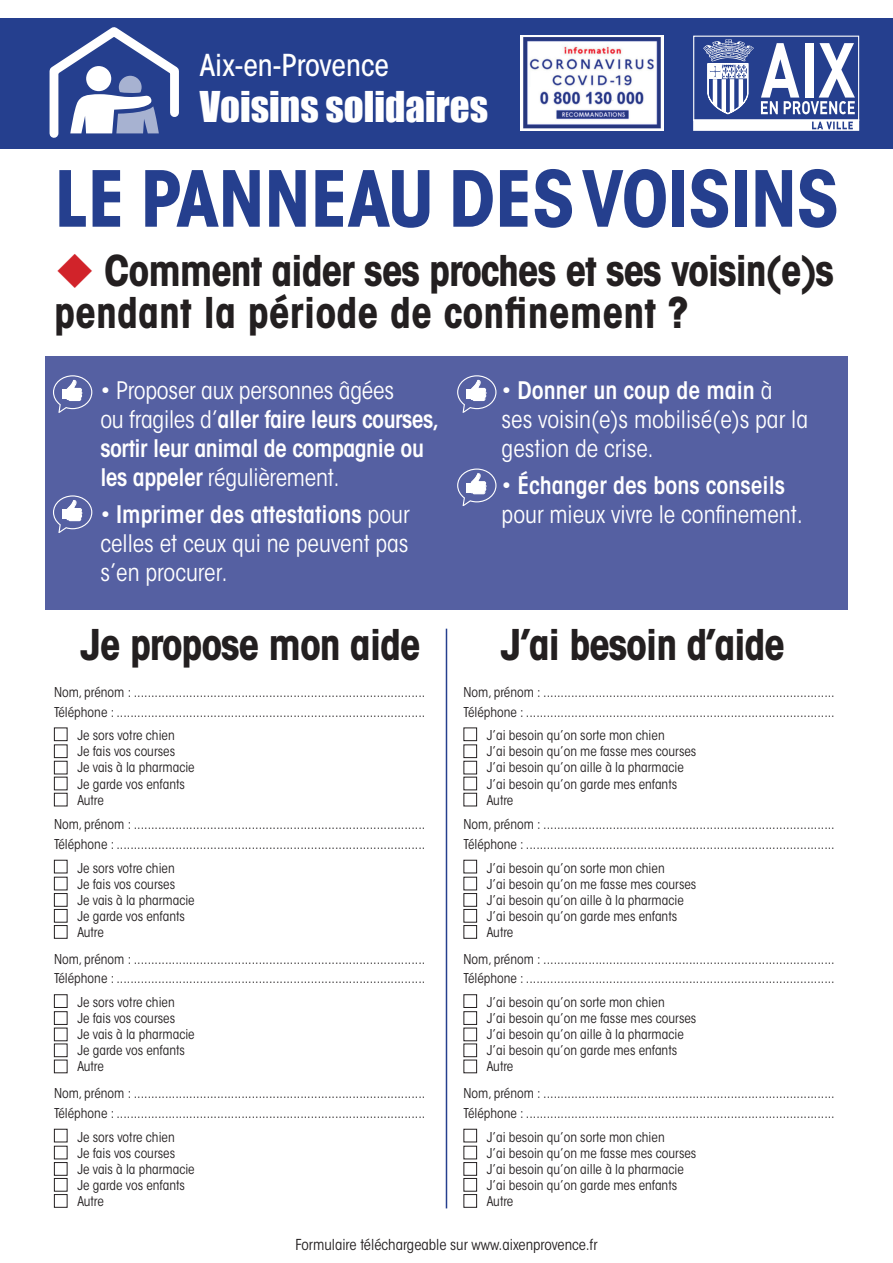
<style>
.page{position:relative;width:893px;height:1263px;background:#fff}
.page>*{position:absolute;margin:0;border:0;box-sizing:border-box;transform-origin:0 0}
.t1{font:700 condensed 76.5px "ITC Avant Garde Std";letter-spacing:-.01em;color:#253f8e}
.t2{font:700 condensed 42px/42px "ITC Avant Garde Std";letter-spacing:-.03em;color:#231f20}
.t3{font:39px "Impact";color:#fff}
.t4{font:500 condensed 30px "ITC Avant Garde Std";color:#fff}
.t5{font:condensed 24px/28.8px "ITC Avant Garde Std";color:#fff}
.t6{font:600 condensed 24px/28.8px "ITC Avant Garde Std";letter-spacing:-.02em;color:#fff}
.t7{font:condensed 15px "ITC Avant Garde Std";color:#231f20}
.t8{font:condensed 13.5px/16px "ITC Avant Garde Std";color:#231f20}
.s1{color:#d1232a}
.s2{font-weight:400}
.s3{font-weight:600}
</style>
<div class="page">
<div style="left:0;top:18px;width:893px;height:130px;background:#253f8e"></div>
<div style="left:693px;top:36px;width:166px;height:85px;border:1px solid #fff"></div>
<svg style="left:693px;top:39px;width:166px;height:92px"></svg>
<svg style="left:49px;top:27px;width:130px;height:111px"></svg>
<div style="left:45px;top:356px;width:803px;height:253px;background:#5560a2"></div>
<hr style="left:446px;top:629px;width:1px;height:579px;background:#253f8e">
<svg style="left:53px;top:375px;width:39px;height:38px"></svg>
<div style="left:63px;top:389px;width:5px;height:10px;background:#fff"></div>
<svg style="left:53px;top:495px;width:39px;height:38px"></svg>
<div style="left:63px;top:510px;width:5px;height:9px;background:#fff"></div>
<svg style="left:457px;top:375px;width:39px;height:38px"></svg>
<div style="left:467px;top:389px;width:5px;height:10px;background:#fff"></div>
<svg style="left:457px;top:468px;width:39px;height:38px"></svg>
<div style="left:467px;top:483px;width:5px;height:9px;background:#fff"></div>
<div style="left:54px;top:727px;width:14px;height:14px;border:1px solid #231f20"></div>
<div style="left:54px;top:744px;width:14px;height:14px;border:1px solid #231f20"></div>
<div style="left:54px;top:761px;width:14px;height:13px;border:1px solid #231f20"></div>
<div style="left:54px;top:777px;width:14px;height:13px;border:1px solid #231f20"></div>
<div style="left:54px;top:793px;width:14px;height:13px;border:1px solid #231f20"></div>
<div style="left:54px;top:860px;width:14px;height:13px;border:1px solid #231f20"></div>
<div style="left:54px;top:877px;width:14px;height:13px;border:1px solid #231f20"></div>
<div style="left:54px;top:893px;width:14px;height:14px;border:1px solid #231f20"></div>
<div style="left:54px;top:909px;width:14px;height:13px;border:1px solid #231f20"></div>
<div style="left:54px;top:925px;width:14px;height:14px;border:1px solid #231f20"></div>
<div style="left:54px;top:994px;width:14px;height:14px;border:1px solid #231f20"></div>
<div style="left:54px;top:1011px;width:14px;height:14px;border:1px solid #231f20"></div>
<div style="left:54px;top:1028px;width:14px;height:13px;border:1px solid #231f20"></div>
<div style="left:54px;top:1043px;width:14px;height:14px;border:1px solid #231f20"></div>
<div style="left:54px;top:1060px;width:14px;height:13px;border:1px solid #231f20"></div>
<div style="left:54px;top:1129px;width:14px;height:13px;border:1px solid #231f20"></div>
<div style="left:54px;top:1146px;width:14px;height:13px;border:1px solid #231f20"></div>
<div style="left:54px;top:1162px;width:14px;height:14px;border:1px solid #231f20"></div>
<div style="left:54px;top:1178px;width:14px;height:13px;border:1px solid #231f20"></div>
<div style="left:54px;top:1194px;width:14px;height:14px;border:1px solid #231f20"></div>
<div style="left:463px;top:727px;width:14px;height:14px;border:1px solid #231f20"></div>
<div style="left:463px;top:744px;width:14px;height:14px;border:1px solid #231f20"></div>
<div style="left:463px;top:761px;width:14px;height:13px;border:1px solid #231f20"></div>
<div style="left:463px;top:777px;width:14px;height:13px;border:1px solid #231f20"></div>
<div style="left:463px;top:793px;width:14px;height:13px;border:1px solid #231f20"></div>
<div style="left:463px;top:860px;width:14px;height:13px;border:1px solid #231f20"></div>
<div style="left:463px;top:877px;width:14px;height:13px;border:1px solid #231f20"></div>
<div style="left:463px;top:893px;width:14px;height:14px;border:1px solid #231f20"></div>
<div style="left:463px;top:909px;width:14px;height:13px;border:1px solid #231f20"></div>
<div style="left:463px;top:925px;width:14px;height:14px;border:1px solid #231f20"></div>
<div style="left:463px;top:994px;width:14px;height:14px;border:1px solid #231f20"></div>
<div style="left:463px;top:1011px;width:14px;height:14px;border:1px solid #231f20"></div>
<div style="left:463px;top:1028px;width:14px;height:13px;border:1px solid #231f20"></div>
<div style="left:463px;top:1043px;width:14px;height:14px;border:1px solid #231f20"></div>
<div style="left:463px;top:1060px;width:14px;height:13px;border:1px solid #231f20"></div>
<div style="left:463px;top:1129px;width:14px;height:13px;border:1px solid #231f20"></div>
<div style="left:463px;top:1146px;width:14px;height:13px;border:1px solid #231f20"></div>
<div style="left:463px;top:1162px;width:14px;height:14px;border:1px solid #231f20"></div>
<div style="left:463px;top:1178px;width:14px;height:13px;border:1px solid #231f20"></div>
<div style="left:463px;top:1194px;width:14px;height:14px;border:1px solid #231f20"></div>
<img style="left:520px;top:36px;width:143px;height:95px">
<h3 class="t4" style="left:200px;top:47px;width:191px">Aix-en-Provence</h3>
<h3 class="t3" style="left:200px;top:76px;width:290px">Voisins solidaires</h3>
<h1 class="t1" style="left:54px;top:150px;width:786px">LE PANNEAU DES VOISINS</h1>
<h2 class="t2" style="left:54px;top:249px;width:782px"><span class="s1">◆</span> Comment aider ses proches et ses voisin(e)s pendant la période de confinement ?</h2>
<h3 class="t6" style="left:100px;top:376px;width:340px"><span class="s2">• Proposer aux personnes âgées<br>ou fragiles d’</span>aller faire leurs courses, sortir leur animal de compagnie ou les appeler <span class="s2">régulièrement.</span></h3>
<h3 class="t5" style="left:100px;top:500px;width:311px;text-align:justify">• <span class="s3">Imprimer des attestations</span> pour celles et ceux qui ne peuvent pas s’en procurer.</h3>
<h3 class="t5" style="left:502px;top:376px;width:308px">• <span class="s3">Donner un coup de main</span> à ses voisin(e)s mobilisé(e)s par la gestion de crise.</h3>
<h3 class="t5" style="left:502px;top:471px;width:303px">• <span class="s3">Échanger des bons conseils </span>pour mieux vivre le confinement.</h3>
<h2 class="t2" style="left:80px;top:623px;width:342px">Je propose mon aide</h2>
<h2 class="t2" style="left:501px;top:623px;width:286px">J’ai besoin d’aide</h2>
<p class="t8" style="left:54px;top:682px;width:373px;line-height:19.5px">Nom, prénom : ....................................................................................<br>Téléphone : .........................................................................................</p>
<p class="t8" style="left:77px;top:728px;width:119px">Je sors votre chien<br>Je fais vos courses<br>Je vais à la pharmacie<br>Je garde vos enfants<br>Autre</p>
<p class="t8" style="left:54px;top:815px;width:373px;line-height:19.5px">Nom, prénom : ....................................................................................<br>Téléphone : .........................................................................................</p>
<p class="t8" style="left:77px;top:860px;width:119px">Je sors votre chien<br>Je fais vos courses<br>Je vais à la pharmacie<br>Je garde vos enfants<br>Autre</p>
<p class="t8" style="left:54px;top:949px;width:373px;line-height:19.5px">Nom, prénom : ....................................................................................<br>Téléphone : .........................................................................................</p>
<p class="t8" style="left:77px;top:994px;width:119px">Je sors votre chien<br>Je fais vos courses<br>Je vais à la pharmacie<br>Je garde vos enfants<br>Autre</p>
<p class="t8" style="left:54px;top:1084px;width:373px;line-height:19.5px">Nom, prénom : ....................................................................................<br>Téléphone : .........................................................................................</p>
<p class="t8" style="left:77px;top:1129px;width:119px">Je sors votre chien<br>Je fais vos courses<br>Je vais à la pharmacie<br>Je garde vos enfants<br>Autre</p>
<p class="t8" style="left:463px;top:682px;width:373px;line-height:19.5px">Nom, prénom : ....................................................................................<br>Téléphone : .........................................................................................</p>
<p class="t8" style="left:487px;top:728px;width:211px">J’ai besoin qu’on sorte mon chien<br>J’ai besoin qu’on me fasse mes courses<br>J’ai besoin qu’on aille à la pharmacie<br>J’ai besoin qu’on garde mes enfants<br>Autre</p>
<p class="t8" style="left:463px;top:815px;width:373px;line-height:19.5px">Nom, prénom : ....................................................................................<br>Téléphone : .........................................................................................</p>
<p class="t8" style="left:487px;top:860px;width:211px">J’ai besoin qu’on sorte mon chien<br>J’ai besoin qu’on me fasse mes courses<br>J’ai besoin qu’on aille à la pharmacie<br>J’ai besoin qu’on garde mes enfants<br>Autre</p>
<p class="t8" style="left:463px;top:949px;width:373px;line-height:19.5px">Nom, prénom : ....................................................................................<br>Téléphone : .........................................................................................</p>
<p class="t8" style="left:487px;top:994px;width:211px">J’ai besoin qu’on sorte mon chien<br>J’ai besoin qu’on me fasse mes courses<br>J’ai besoin qu’on aille à la pharmacie<br>J’ai besoin qu’on garde mes enfants<br>Autre</p>
<p class="t8" style="left:463px;top:1084px;width:373px;line-height:19.5px">Nom, prénom : ....................................................................................<br>Téléphone : .........................................................................................</p>
<p class="t8" style="left:487px;top:1129px;width:211px">J’ai besoin qu’on sorte mon chien<br>J’ai besoin qu’on me fasse mes courses<br>J’ai besoin qu’on aille à la pharmacie<br>J’ai besoin qu’on garde mes enfants<br>Autre</p>
<p class="t7" style="left:295px;top:1235px;width:304px">Formulaire téléchargeable sur www.aixenprovence.fr</p>
</div>
